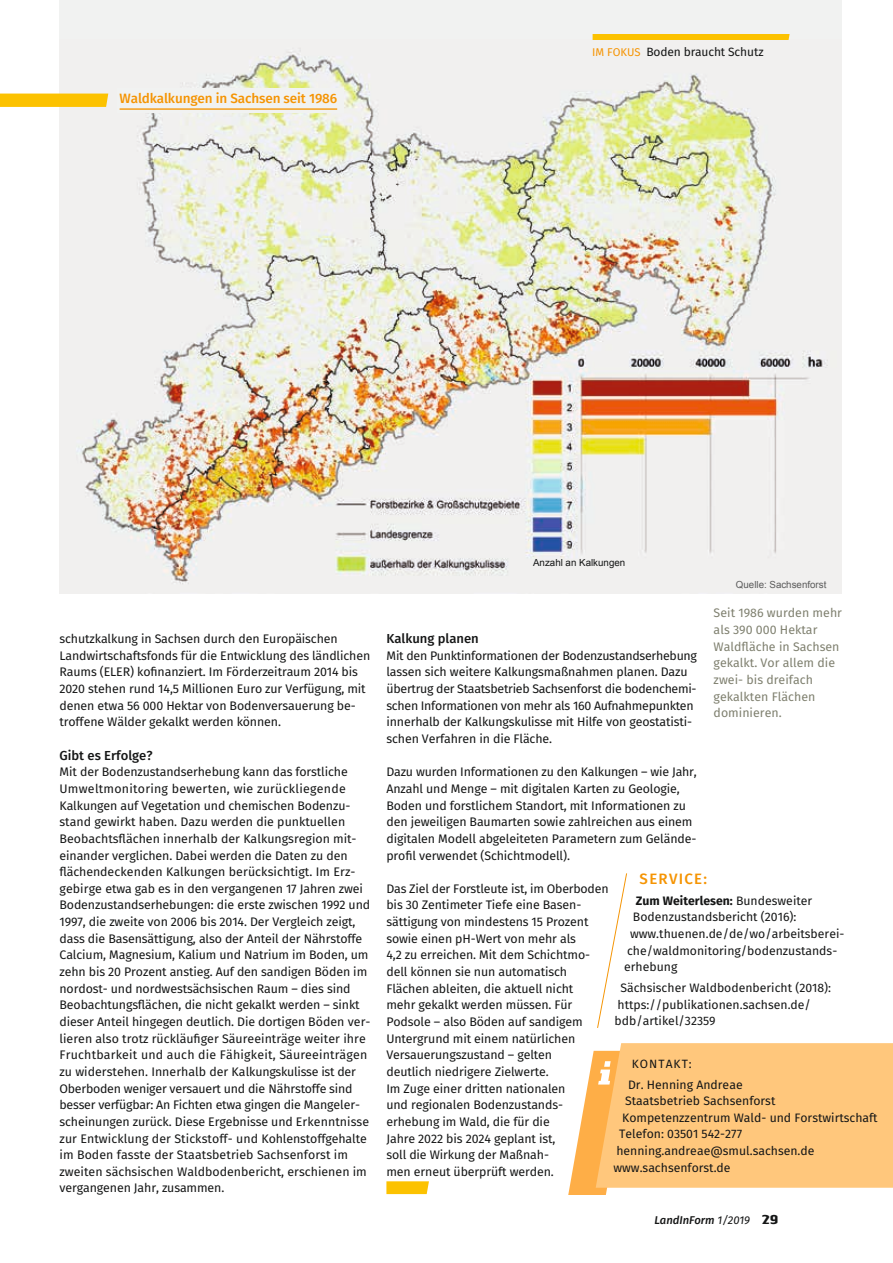
<style>
.page{position:relative;width:893px;height:1263px;background:#fff}
.page>*{position:absolute;margin:0;border:0;box-sizing:border-box;transform-origin:0 0}
.t1{font:500 15px "Fira Sans";letter-spacing:.085em;color:#f59403}
.t2{font:500 13.5px "Fira Sans";letter-spacing:-.01em;color:#f59403}
.t3{font:500 13.05px "Fira Sans";color:#151616}
.t4{font:12.3px/16.6px "Fira Sans";letter-spacing:-.01em;color:#151616}
.t5{font:12.3px/16.6px "Fira Sans";color:#7f806f}
.t6{font:12.15px/16.6px "Fira Sans";color:#151616}
.t7{font:700 12.15px "Fira Sans";color:#151616}
.t8{font:12px "Fira Sans";letter-spacing:-.01em;color:#151616}
.t9{font:12px "Fira Sans";letter-spacing:.085em;color:#151616}
.t10{font:italic 500 11.25px "Fira Sans";color:#151616}
.t11{font:9.75px "Arial";color:#5b5b5b}
.t12{font:9.75px "Arial";color:#151616}
.s1{font-size:11.25px;color:#f59403}
.s2{font-weight:400}
.s3{font-family:"Authentic Sans Std";font-weight:700;font-style:normal;font-size:13.5px}
</style>
<div class="page">
<div style="left:60px;top:0;width:782px;height:593px;background:#f1f2f1"></div>
<img style="left:60px;top:50px;width:768px;height:534px">
<svg style="left:386px;top:1181px;width:43px;height:13px"></svg>
<svg style="left:568px;top:1043px;width:325px;height:152px;background:#feca84"></svg>
<svg style="left:597px;top:873px;width:30px;height:155px"></svg>
<svg style="left:0;top:94px;width:108px;height:13px"></svg>
<svg style="left:592px;top:34px;width:198px;height:6px"></svg>
<div style="left:117px;top:88px;width:227px;height:25px;background:#f1f2f1"></div>
<hr style="left:120px;top:108px;width:217px;height:2px;background:#f59403">
<p class="t2" style="left:120px;top:89px;width:219px">Waldkalkungen in Sachsen seit 1986</p>
<p class="t8" style="left:592px;top:44px;width:173px"><span class="s1">IM FOKUS</span> Boden braucht Schutz</p>
<p class="t4" style="left:60px;top:631px;width:312px">schutzkalkung in Sachsen durch den Europäischen Landwirtschaftsfonds für die Entwicklung des ländlichen Raums (ELER) kofinanziert. Im Förderzeitraum 2014 bis 2020 stehen rund 14,5 Millionen Euro zur Verfügung, mit denen etwa 56 000 Hektar von Bodenversauerung be&shy;troffene Wälder gekalkt werden können.</p>
<p class="t3" style="left:60px;top:746px;width:95px">Gibt es Erfolge?</p>
<p class="t4" style="left:60px;top:764px;width:312px">Mit der Bodenzustandserhebung kann das forstliche Umweltmonitoring bewerten, wie zurückliegende Kalkungen auf Vegetation und chemischen Bodenzu&shy;stand gewirkt haben. Dazu werden die punktuellen Beobachtsflächen innerhalb der Kalkungsregion mit&shy;einander verglichen. Dabei werden die Daten zu den flächendeckenden Kalkungen berücksichtigt. Im Erz&shy;gebirge etwa gab es in den vergangenen 17 Jahren zwei Bodenzustandserhebungen: die erste zwischen 1992 und 1997, die zweite von 2006 bis 2014. Der Vergleich zeigt, dass die Basensättigung, also der Anteil der Nährstoffe Calcium, Magnesium, Kalium und Natrium im Boden, um zehn bis 20 Prozent anstieg. Auf den sandigen Böden im nordost- und nordwestsächsischen Raum – dies sind Beobachtungsflächen, die nicht gekalkt werden – sinkt dieser Anteil hingegen deutlich. Die dortigen Böden ver&shy;lieren also trotz rückläufiger Säureeinträge weiter ihre Fruchtbarkeit und auch die Fähigkeit, Säureeinträgen zu widerstehen. Innerhalb der Kalkungskulisse ist der Oberboden weniger versauert und die Nährstoffe sind besser verfügbar: An Fichten etwa gingen die Mangeler&shy;scheinungen zurück. Diese Ergebnisse und Erkenntnisse zur Entwicklung der Stickstoff- und Kohlenstoffgehalte im Boden fasste der Staatsbetrieb Sachsenforst im zweiten sächsischen Waldbodenbericht, erschienen im vergangenen Jahr, zusammen.</p>
<p class="t12" style="left:533px;top:556px;width:94px">Anzahl an Kalkungen</p>
<p class="t11" style="left:736px;top:578px;width:92px">Quelle: Sachsenforst</p>
<p class="t5" style="left:714px;top:606px;width:130px">Seit 1986 wurden mehr als 390 000 Hektar<br>Waldfläche in Sachsen gekalkt. Vor allem die zwei- bis dreifach gekalkten Flächen dominieren.</p>
<p class="t3" style="left:386px;top:629px;width:94px">Kalkung planen</p>
<p class="t4" style="left:386px;top:648px;width:312px">Mit den Punktinformationen der Bodenzustandserhebung lassen sich weitere Kalkungsmaßnahmen planen. Dazu übertrug der Staatsbetrieb Sachsenforst die bodenchemi&shy;schen Informationen von mehr als 160 Aufnahmepunkten innerhalb der Kalkungskulisse mit Hilfe von geostatisti&shy;schen Verfahren in die Fläche.</p>
<p class="t4" style="left:386px;top:764px;width:312px">Dazu wurden Informationen zu den Kalkungen – wie Jahr, Anzahl und Menge – mit digitalen Karten zu Geologie, Boden und forstlichem Standort, mit Informationen zu den jeweiligen Baumarten sowie zahlreichen aus einem digitalen Modell abgeleiteten Parametern zum Gelände&shy;profil verwendet (Schichtmodell).</p>
<p class="t4" style="left:386px;top:881px;width:224px">Das Ziel der Forstleute ist, im Oberboden bis 30 Zentimeter Tiefe eine Basen&shy;sättigung von mindestens 15 Prozent sowie einen pH-Wert von mehr als<br>4,2 zu erreichen. Mit dem Schichtmo&shy;dell können sie nun automatisch Flächen ableiten, die aktuell nicht<br>mehr gekalkt werden müssen. Für Podsole – also Böden auf sandigem Untergrund mit einem natürlichen Versauerungszustand – gelten<br>deutlich niedrigere Zielwerte.<br>Im Zuge einer dritten nationalen<br>und regionalen Bodenzustands&shy;erhebung im Wald, die für die<br>Jahre 2022 bis 2024 geplant ist,<br>soll die Wirkung der Maßnah-<br>men erneut überprüft werden.</p>
<p class="t10" style="left:654px;top:1212px;width:126px">LandInForm <span class="s2">1/2019</span> <span class="s3">29</span></p>
<p class="t1" style="left:640px;top:868px;width:69px">SERVICE:</p>
<p class="t7" style="left:636px;top:892px;width:178px">Zum Weiterlesen: <span class="s2">Bundesweiter</span></p>
<p class="t6" style="left:633px;top:910px;width:165px">Bodenzustandsbericht (2016):</p>
<p class="t6" style="left:630px;top:926px;width:216px">www.thuenen.de/de/wo/arbeitsberei-</p>
<p class="t6" style="left:627px;top:943px;width:212px">che/waldmonitoring/bodenzustands-</p>
<p class="t6" style="left:624px;top:959px;width:55px">erhebung</p>
<p class="t6" style="left:615px;top:980px;width:218px;text-indent:6px">Sächsischer Waldbodenbericht (2018): https://publikationen.sachsen.de/ bdb/artikel/32359</p>
<p class="t9" style="left:632px;top:1055px;width:61px">KONTAKT:</p>
<p class="t6" style="left:628px;top:1077px;width:116px">Dr. Henning Andreae</p>
<p class="t6" style="left:625px;top:1093px;width:152px">Staatsbetrieb Sachsenforst</p>
<p class="t6" style="left:622px;top:1110px;width:257px">Kompetenzzentrum Wald- und Forstwirtschaft</p>
<p class="t6" style="left:619px;top:1127px;width:124px">Telefon: 03501 542-277</p>
<p class="t6" style="left:616px;top:1143px;width:200px">henning.andreae@smul.sachsen.de</p>
<p class="t6" style="left:613px;top:1160px;width:119px">www.sachsenforst.de</p>
</div>
